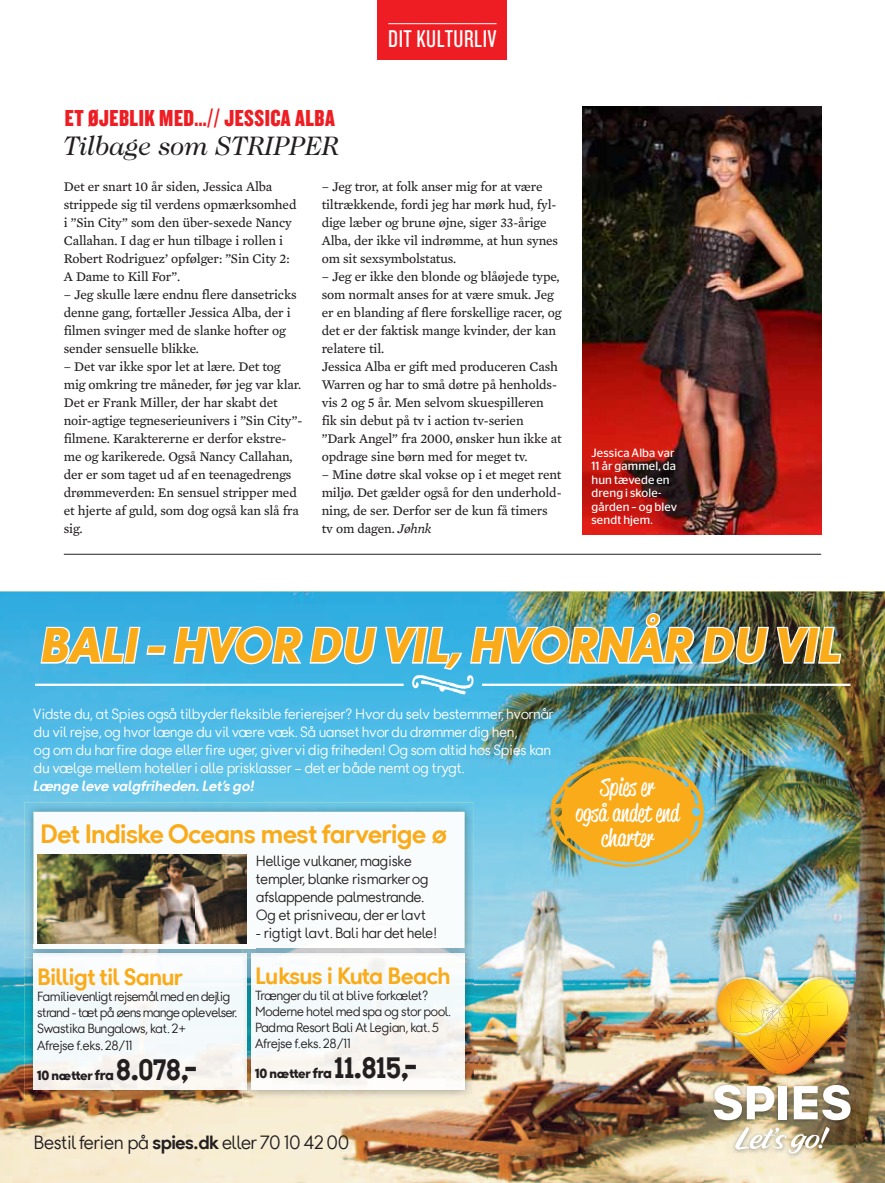
<style>
.page{position:relative;width:885px;height:1183px;background:#fff}
.page>*{position:absolute;margin:0;border:0;box-sizing:border-box;transform-origin:0 0}
.t1{font:italic 900 49.5px "Thomas Headline";color:#faab1a}
.t2{font:700 27px "Thomas Headline";letter-spacing:-.03em;color:#faab1a}
.t3{font:italic 27px "Caslon 224 Std";letter-spacing:-.01em;color:#231f20}
.t4{font:25.2px "Knockout 28 Junior Feathrwt";letter-spacing:.02em;color:#fff}
.t5{font:700 24px "Thomas Headline";letter-spacing:-.03em;color:#faab1a}
.t6{font:24px/25.5px "Reklame Script";color:#fff;text-align:center}
.t7{font:24px "Knockout 69 Full Liteweight";letter-spacing:.02em;color:#ee1d23}
.t8{font:300 19.5px "Thomas Headline";letter-spacing:-.05em;color:#231f20}
.t9{font:300 15px/18px "Thomas Headline";letter-spacing:-.03em;color:#fff}
.t10{font:300 15px/18px "Thomas Headline";letter-spacing:-.04em;color:#231f20}
.t11{font:italic 700 15px "Thomas Headline";color:#fff}
.t12{font:13.5px/18px "Mercury Text G3";letter-spacing:-.01em;color:#231f20}
.t13{font:300 13.5px/16.2px "Thomas Headline";letter-spacing:-.05em;color:#231f20}
.t14{font:900 13.5px "Thomas Headline";letter-spacing:-.02em;color:#231f20}
.t15{font:12px/13.5px "Stag Sans";letter-spacing:.01em;color:#fff}
.t16{font:300 10.5px "Stag Sans";letter-spacing:.01em;color:#231f20}
.s1{font-style:italic}
.s2{font-size:15px}
.s3{font-family:"Thomas Prize Grading";font-weight:700;font-size:30px}
.s4{font-family:"Thomas Headline";font-weight:700;font-size:19.5px}
.s5{font-family:"Thomas Headline";font-size:19.5px}
</style>
<div class="page">
<img style="left:0;top:591px;width:884px;height:591px">
<img style="left:709px;top:971px;width:146px;height:186px">
<div style="left:778px;top:1085px;width:8px;height:33px;background:#fff"></div>
<svg style="left:713px;top:1084px;width:61px;height:35px"></svg>
<svg style="left:793px;top:1084px;width:57px;height:35px"></svg>
<img style="left:727px;top:981px;width:123px;height:93px">
<img style="left:748px;top:990px;width:102px;height:83px">
<img style="left:748px;top:1063px;width:30px;height:8px">
<img style="left:748px;top:1063px;width:20px;height:5px">
<img style="left:716px;top:976px;width:126px;height:87px">
<svg style="left:734px;top:1126px;width:95px;height:27px"></svg>
<img style="left:39px;top:610px;width:803px;height:84px">
<hr style="left:35px;top:683px;width:368px;height:2px;background:#fff">
<hr style="left:482px;top:683px;width:368px;height:2px;background:#fff">
<img style="left:550px;top:756px;width:153px;height:110px">
<img style="left:24px;top:802px;width:450px;height:296px">
<img style="left:34px;top:957px;width:208px;height:132px">
<img style="left:242px;top:947px;width:14px;height:151px">
<img style="left:252px;top:957px;width:212px;height:132px">
<img style="left:24px;top:943px;width:218px;height:14px">
<img style="left:34px;top:953px;width:208px;height:4px">
<img style="left:256px;top:943px;width:218px;height:14px">
<svg style="left:242px;top:953px;width:4px;height:4px"></svg>
<img style="left:256px;top:953px;width:208px;height:4px">
<svg style="left:252px;top:953px;width:4px;height:4px"></svg>
<img style="left:34px;top:811px;width:430px;height:136px">
<img style="left:38px;top:854px;width:208px;height:89px">
<hr style="left:64px;top:554px;width:757px;height:1px;background:#231f20">
<div style="left:378px;top:0;width:129px;height:60px;background:#ee1d23"></div>
<hr style="left:388px;top:23px;width:108px;height:1px;background:#fff">
<img style="left:583px;top:106px;width:238px;height:428px">
<h3 class="t4" style="left:388px;top:23px;width:110px">DIT KULTURLIV</h3>
<h3 class="t7" style="left:65px;top:103px;width:272px">ET ØJEBLIK MED…// JESSICA ALBA</h3>
<h2 class="t3" style="left:64px;top:130px;width:272px">Tilbage som stripper</h2>
<p class="t12" style="left:64px;top:177px;width:234px">Det er snart 10 år siden, Jessica Alba strippede sig til verdens opmærksomhed i ”Sin City” som den über-sexede Nancy Callahan. I dag er hun tilbage i rollen i Robert Rodriguez’ opfølger: ”Sin City 2:<br>A Dame to Kill For”.</p>
<p class="t12" style="left:64px;top:285px;width:234px">– Jeg skulle lære endnu flere dansetricks denne gang, fortæller Jessica Alba, der i filmen svinger med de slanke hofter og sender sensuelle blikke.</p>
<p class="t12" style="left:64px;top:357px;width:240px">– Det var ikke spor let at lære. Det tog mig omkring tre måneder, før jeg var klar.<br>Det er Frank Miller, der har skabt det noir-agtige tegneserieunivers i ”Sin City”- filmene. Karaktererne er derfor ekstre&shy;me og karikerede. Også Nancy Callahan, der er som taget ud af en teenagedrengs drømmeverden: En sensuel stripper med et hjerte af guld, som dog også kan slå fra sig.</p>
<p class="t12" style="left:322px;top:177px;width:238px">– Jeg tror, at folk anser mig for at være tiltrækkende, fordi jeg har mørk hud, fyl&shy;dige læber og brune øjne, siger 33-årige Alba, der ikke vil indrømme, at hun synes om sit sexsymbolstatus.</p>
<p class="t12" style="left:322px;top:267px;width:241px">– Jeg er ikke den blonde og blåøjede type, som normalt anses for at være smuk. Jeg er en blanding af flere forskellige racer, og det er der faktisk mange kvinder, der kan relatere til.<br>Jessica Alba er gift med produceren Cash Warren og har to små døtre på henholds&shy;vis 2 og 5 år. Men selvom skuespilleren fik sin debut på tv i action tv-serien<br>”Dark Angel” fra 2000, ønsker hun ikke at opdrage sine børn med for meget tv.</p>
<p class="t12" style="left:322px;top:465px;width:241px">– Mine døtre skal vokse op i et meget rent miljø. Det gælder også for den underhold&shy;ning, de ser. Derfor ser de kun få timers tv om dagen. <span class="s1">Jøhnk</span></p>
<p class="t15" style="left:591px;top:446px;width:87px">Jessica Alba var<br>11 år gammel, da hun tævede en dreng i skole&shy;gården – og blev sendt hjem.</p>
<h1 class="t1" style="left:42px;top:614px;width:801px">BALI - HVOR DU VIL, HVORNÅR DU VIL</h1>
<p class="t9" style="left:34px;top:704px;width:521px">Vidste du, at Spies også tilbyder fleksible ferierejser? Hvor du selv bestemmer, hvornår du vil rejse, og hvor længe du vil være væk. Så uanset hvor du drømmer dig hen,<br>og om du har fire dage eller fire uger, giver vi dig friheden! Og som altid hos Spies kan du vælge mellem hoteller i alle prisklasser – det er både nemt og trygt.</p>
<p class="t11" style="left:34px;top:776px;width:223px">Længe leve valgfriheden. Let’s go!</p>
<h2 class="t2" style="left:40px;top:817px;width:409px">Det Indiske Oceans mest farverige ø</h2>
<h3 class="t5" style="left:37px;top:961px;width:147px">Billigt til Sanur</h3>
<p class="t13" style="left:37px;top:987px;width:202px">Familievenligt rejsemål med en dejlig strand - tæt på øens mange oplevelser.<br>Swastika Bungalows, kat. 2+<br>Afrejse f.eks. 28/11</p>
<p class="t14" style="left:37px;top:1066px;width:161px">10 nætter <span class="s2">fra</span> <span class="s3">8.078#</span></p>
<p class="t10" style="left:256px;top:851px;width:174px">Hellige vulkaner, magiske templer, blanke rismarker og afslappende palmestrande.<br>Og et prisniveau, der er lavt</p>
<p class="t10" style="left:256px;top:923px;width:182px">- rigtigt lavt. Bali har det hele!</p>
<h3 class="t5" style="left:255px;top:960px;width:197px">Luksus i Kuta Beach</h3>
<p class="t13" style="left:255px;top:986px;width:197px">Trænger du til at blive forkælet?<br>Moderne hotel med spa og stor pool.<br>Padma Resort Bali At Legian, kat. 5<br>Afrejse f.eks. 28/11</p>
<p class="t14" style="left:255px;top:1065px;width:163px">10 nætter <span class="s2">fra</span> <span class="s3">11.815#</span></p>
<h3 class="t8" style="left:34px;top:1129px;width:117px">Bestil ferien på</h3>
<p class="t16" style="left:64px;top:1138px;width:287px">www.altfordamerne.dk<span class="s4">spies.dk</span> <span class="s5">eller 70 10 42 00</span></p>
<h3 class="t6" style="left:575px;top:774px;width:105px">Spies er<br>også andet end charter</h3>
</div>
